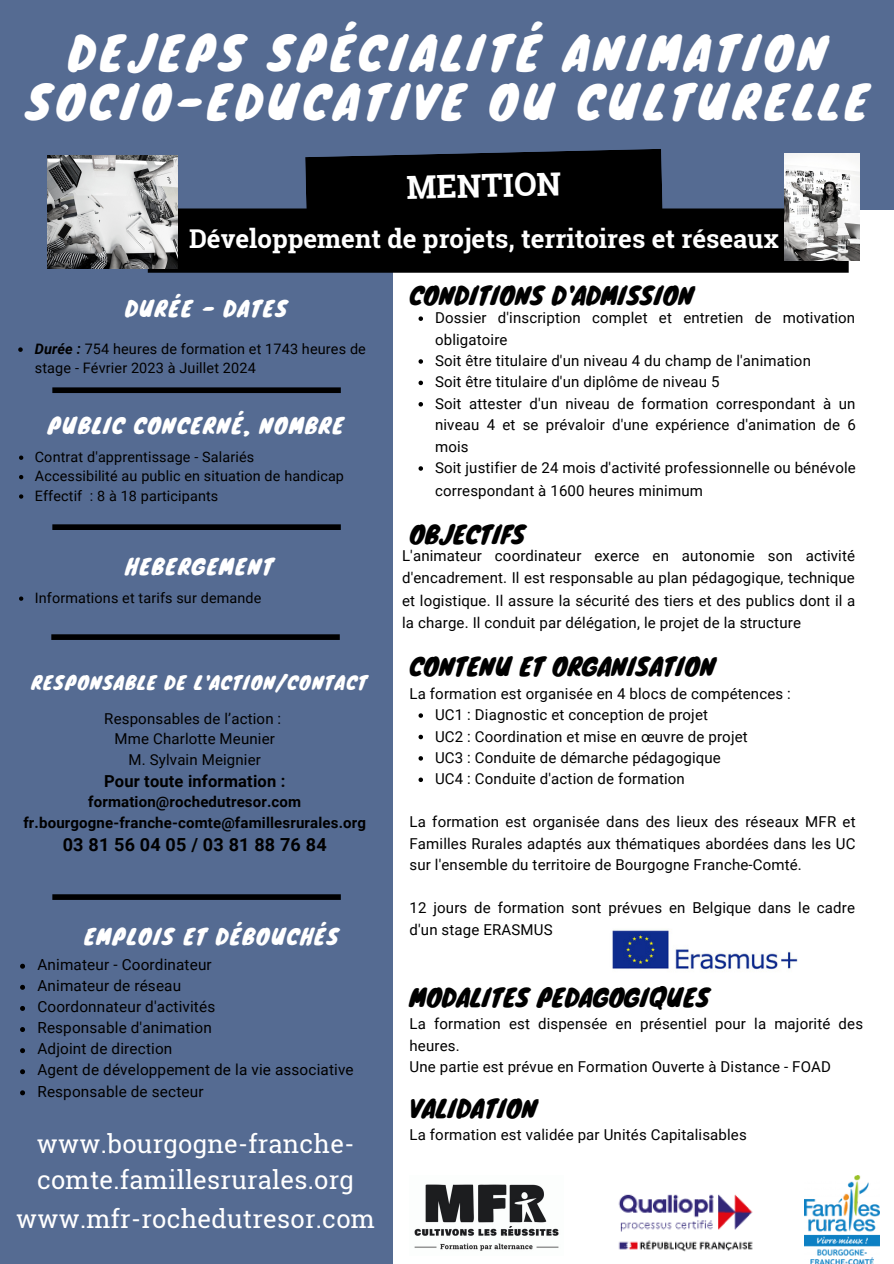
<style>
.page{position:relative;width:894px;height:1264px;background:#fff}
.page>*{position:absolute;margin:0;border:0;box-sizing:border-box;transform-origin:0 0}
.t1{font:45px/49.5px "Knewave";letter-spacing:.11em;color:#fff;text-align:center}
.t2{font:700 31.95px "Roboto Slab";color:#fff}
.t3{font:700 25.95px "Roboto Slab";color:#fff}
.t4{font:25.5px/35.5px "Roboto Slab";letter-spacing:.01em;color:#fff}
.t5{font:24px "Knewave";letter-spacing:.01em;color:#000}
.t6{font:21px "Knewave";letter-spacing:.07em;color:#fff}
.t7{font:18px "Knewave";letter-spacing:.07em;color:#fff}
.t8{font:700 18px "Roboto";letter-spacing:.01em;color:#000}
.t9{font:700 16.5px "Roboto";letter-spacing:.01em;color:#000}
.t10{font:15.3px/21.1px "Roboto";letter-spacing:.01em;color:#000}
.t11{font:15px/21.6px "Roboto";letter-spacing:.01em;color:#000}
.t12{font:700 15px/20.2px "Roboto";letter-spacing:.01em;color:#000;text-align:center}
.t13{font:14.4px/19.4px "Roboto";letter-spacing:.01em;color:#000}
.s1{font-weight:700;font-style:italic}
</style>
<div class="page">
<div style="left:0;top:186px;width:392px;height:1077px;background:#556b92"></div>
<div style="left:0;top:0;width:893px;height:209px;background:#556b92"></div>
<svg style="left:52px;top:387px;width:289px;height:6px"></svg>
<svg style="left:52px;top:524px;width:289px;height:6px"></svg>
<svg style="left:51px;top:634px;width:289px;height:6px"></svg>
<svg style="left:305px;top:149px;width:357px;height:59px"></svg>
<div style="left:148px;top:208px;width:700px;height:65px;background:#000"></div>
<img style="left:47px;top:155px;width:131px;height:114px">
<img style="left:783px;top:154px;width:76px;height:107px">
<img style="left:414px;top:1184px;width:145px;height:67px">
<svg style="left:52px;top:894px;width:289px;height:5px"></svg>
<img style="left:804px;top:1175px;width:75px;height:88px">
<img style="left:618px;top:1194px;width:135px;height:58px">
<img style="left:612px;top:930px;width:186px;height:40px">
<svg style="left:18px;top:347px;width:5px;height:5px"></svg>
<svg style="left:418px;top:316px;width:5px;height:5px"></svg>
<svg style="left:418px;top:359px;width:5px;height:5px"></svg>
<svg style="left:418px;top:380px;width:5px;height:5px"></svg>
<svg style="left:418px;top:402px;width:5px;height:4px"></svg>
<svg style="left:418px;top:466px;width:5px;height:5px"></svg>
<svg style="left:418px;top:713px;width:5px;height:4px"></svg>
<svg style="left:418px;top:734px;width:5px;height:5px"></svg>
<svg style="left:418px;top:756px;width:5px;height:4px"></svg>
<svg style="left:418px;top:777px;width:5px;height:5px"></svg>
<svg style="left:19px;top:455px;width:4px;height:5px"></svg>
<svg style="left:19px;top:475px;width:4px;height:4px"></svg>
<svg style="left:19px;top:494px;width:4px;height:4px"></svg>
<svg style="left:20px;top:963px;width:5px;height:5px"></svg>
<svg style="left:20px;top:984px;width:5px;height:5px"></svg>
<svg style="left:20px;top:1006px;width:5px;height:4px"></svg>
<svg style="left:20px;top:1027px;width:5px;height:5px"></svg>
<svg style="left:20px;top:1048px;width:5px;height:5px"></svg>
<svg style="left:20px;top:1069px;width:5px;height:5px"></svg>
<svg style="left:20px;top:1090px;width:5px;height:5px"></svg>
<svg style="left:19px;top:596px;width:4px;height:5px"></svg>
<h1 class="t1" style="left:26px;top:26px;width:843px">DEJEPS SPÉCIALITÉ ANIMATION<br>SOCIO-EDUCATIVE OU CULTURELLE</h1>
<h2 class="t2" style="left:406px;top:165px;width:156px;rotate:-1deg">MENTION</h2>
<h3 class="t3" style="left:189px;top:220px;width:591px">Développement de projets, territoires et réseaux</h3>
<h3 class="t6" style="left:125px;top:291px;width:163px">DURÉE - DATES</h3>
<p class="t13" style="left:35px;top:339px;width:332px"><span class="s1">Durée :</span> 754 heures de formation et 1743 heures de stage - Février 2023 à Juillet 2024</p>
<h3 class="t6" style="left:48px;top:408px;width:297px">PUBLIC CONCERNÉ, NOMBRE</h3>
<p class="t13" style="left:35px;top:447px;width:310px">Contrat d'apprentissage - Salariés<br>Accessibilité au public en situation de handicap<br>Effectif : 8 à 18 participants</p>
<h3 class="t6" style="left:125px;top:549px;width:149px">HEBERGEMENT</h3>
<p class="t13" style="left:35px;top:588px;width:228px">Informations et tarifs sur demande</p>
<p class="t7" style="left:31px;top:668px;width:337px">RESPONSABLE DE L'ACTION/CONTACT</p>
<p class="t11" style="left:104px;top:708px;width:178px;line-height:20.2px;text-align:center">Responsables de l’action :<br>Mme Charlotte Meunier<br>M. Sylvain Meignier</p>
<p class="t9" style="left:104px;top:771px;width:183px">Pour toute information :</p>
<p class="t12" style="left:23px;top:792px;width:344px">formation@rochedutresor.com fr.bourgogne-franche-comte@famillesrurales.org</p>
<p class="t8" style="left:63px;top:834px;width:265px">03 81 56 04 05 / 03 81 88 76 84</p>
<h3 class="t6" style="left:84px;top:919px;width:256px">EMPLOIS ET DÉBOUCHÉS</h3>
<p class="t10" style="left:37px;top:954px;width:318px">Animateur - Coordinateur<br>Animateur de réseau<br>Coordonnateur d'activités<br>Responsable d'animation<br>Adjoint de direction<br>Agent de développement de la vie associative<br>Responsable de secteur</p>
<h3 class="t4" style="left:37px;top:1125px;width:319px">www.bourgogne-franche&shy;comte.famillesrurales.org</h3>
<h3 class="t4" style="left:16px;top:1200px;width:360px">www.mfr-rochedutresor.com</h3>
<h3 class="t5" style="left:409px;top:276px;width:285px">CONDITIONS D'ADMISSION</h3>
<p class="t11" style="left:435px;top:307px;width:422px">Dossier d'inscription complet et entretien de motivation obligatoire<br>Soit être titulaire d'un niveau 4 du champ de l'animation<br>Soit être titulaire d'un diplôme de niveau 5<br>Soit attester d'un niveau de formation correspondant à un niveau 4 et se prévaloir d'une expérience d'animation de 6 mois<br>Soit justifier de 24 mois d'activité professionnelle ou bénévole correspondant à 1600 heures minimum</p>
<h3 class="t5" style="left:409px;top:515px;width:117px">OBJECTIFS</h3>
<p class="t11" style="left:402px;top:544px;width:454px;line-height:22.5px;text-align:justify">L'animateur coordinateur exerce en autonomie son activité d'encadrement. Il est responsable au plan pédagogique, technique et logistique. Il assure la sécurité des tiers et des publics dont il a la charge. Il conduit par délégation, le projet de la structure</p>
<h3 class="t5" style="left:409px;top:646px;width:307px">CONTENU ET ORGANISATION</h3>
<p class="t11" style="left:409px;top:682px;width:383px">La formation est organisée en 4 blocs de compétences :</p>
<p class="t11" style="left:435px;top:704px;width:314px">UC1 : Diagnostic et conception de projet<br>UC2 : Coordination et mise en œuvre de projet UC3 : Conduite de démarche pédagogique UC4 : Conduite d'action de formation</p>
<p class="t11" style="left:409px;top:811px;width:447px;text-align:justify">La formation est organisée dans des lieux des réseaux MFR et Familles Rurales adaptés aux thématiques abordées dans les UC sur l'ensemble du territoire de Bourgogne Franche-Comté.</p>
<p class="t11" style="left:409px;top:896px;width:447px;line-height:22.5px">12 jours de formation sont prévues en Belgique dans le cadre d'un stage ERASMUS</p>
<h3 class="t5" style="left:409px;top:978px;width:301px">MODALITES PEDAGOGIQUES</h3>
<p class="t11" style="left:409px;top:1013px;width:455px">La formation est dispensée en présentiel pour la majorité des heures.<br>Une partie est prévue en Formation Ouverte à Distance - FOAD</p>
<h3 class="t5" style="left:409px;top:1088px;width:129px">VALIDATION</h3>
<p class="t11" style="left:409px;top:1123px;width:338px">La formation est validée par Unités Capitalisables</p>
</div>
